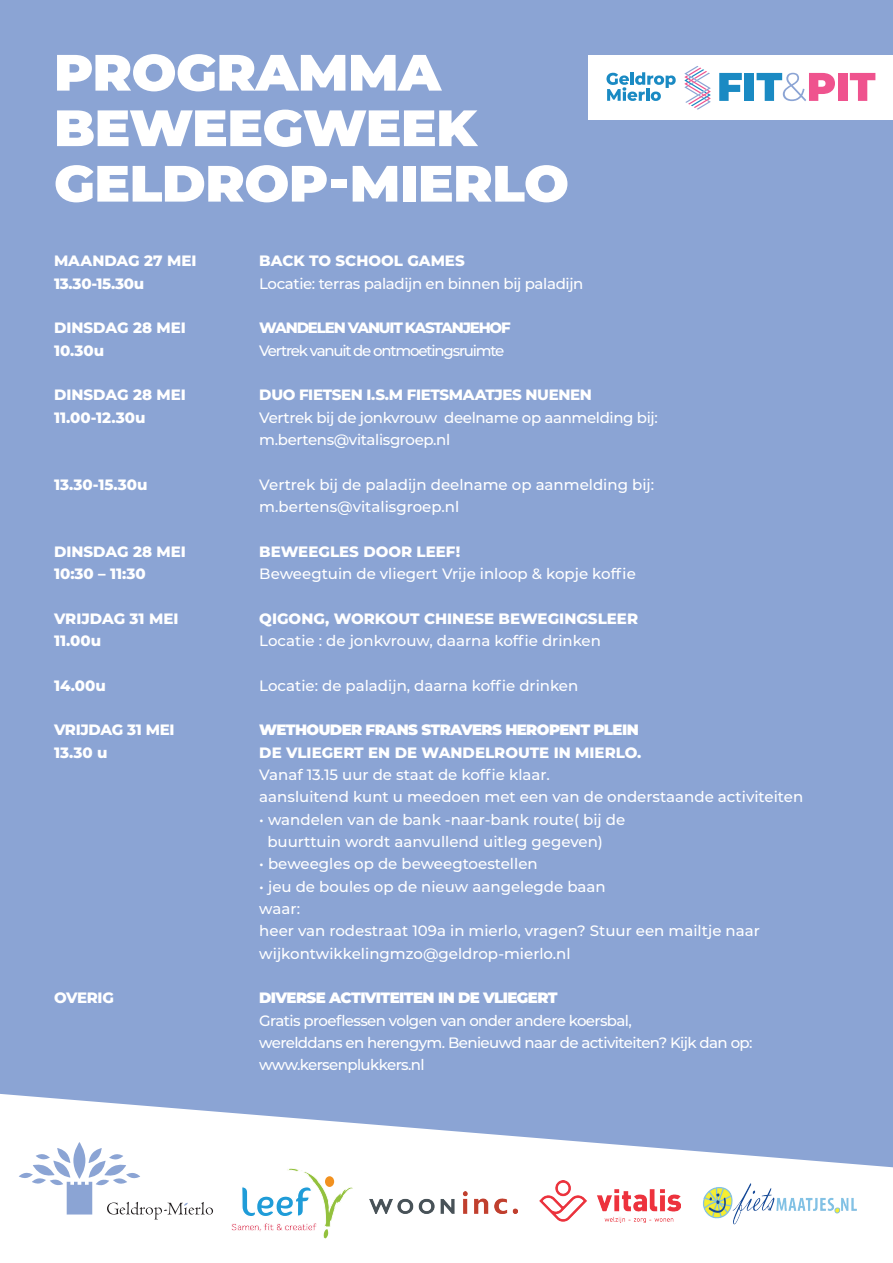
<style>
.page{position:relative;width:893px;height:1263px;background:#fff}
.page>*{position:absolute;margin:0;border:0;box-sizing:border-box;transform-origin:0 0}
.t1{font:900 51px/55.5px "Montserrat";letter-spacing:-.01em;color:#fff;scale:1.04 1}
.t2{font:500 15px/22.4px "Montserrat";color:#fff}
.t3{font:800 15px "Montserrat";color:#fff}
.t4{font:500 15px/22.4px "Montserrat";letter-spacing:-.04em;color:#fff}
.t5{font:500 15px/22.4px "Montserrat";letter-spacing:-.025em;color:#fff}
.t6{font:900 15px "Montserrat";letter-spacing:-.04em;color:#fff}
.t7{font:800 15px "Montserrat";letter-spacing:-.025em;color:#fff}
.t8{font:500 15px "Montserrat";letter-spacing:-.08em;color:#fff}
.t9{font:800 15px "Montserrat";letter-spacing:-.08em;color:#fff}
.t10{font:800 15px "Montserrat";letter-spacing:-.02em;color:#fff}
</style>
<div class="page">
<div style="left:0;top:0;width:893px;height:1167px;background:#8ba4d4"></div>
<div style="left:589px;top:55px;width:304px;height:65px;background:#fff"></div>
<svg style="left:719px;top:73px;width:23px;height:28px"></svg>
<div style="left:745px;top:73px;width:9px;height:28px;background:#1a8ac3"></div>
<svg style="left:757px;top:73px;width:78px;height:28px"></svg>
<div style="left:838px;top:73px;width:9px;height:28px;background:#ef538e"></div>
<svg style="left:850px;top:73px;width:25px;height:28px"></svg>
<svg style="left:606px;top:72px;width:70px;height:29px"></svg>
<svg style="left:684px;top:66px;width:27px;height:44px"></svg>
<svg style="left:73px;top:1142px;width:12px;height:37px"></svg>
<svg style="left:19px;top:1148px;width:194px;height:71px"></svg>
<img style="left:369px;top:1191px;width:149px;height:22px">
<img style="left:703px;top:1183px;width:154px;height:42px">
<svg style="left:231px;top:1168px;width:122px;height:71px"></svg>
<img style="left:539px;top:1181px;width:141px;height:41px">
<h1 class="t1" style="left:54px;top:42px;width:497px">PROGRAMMA<br>BEWEEGWEEK<br>GELDROP-MIERLO</h1>
<p class="t3" style="left:54px;top:250px;width:144px">MAANDAG 27 MEI</p>
<p class="t3" style="left:259px;top:250px;width:207px">BACK TO SCHOOL GAMES</p>
<p class="t3" style="left:54px;top:272px;width:92px">13.30-15.30u</p>
<p class="t5" style="left:259px;top:272px;width:326px">Locatie: terras paladijn en binnen bij paladijn</p>
<p class="t3" style="left:54px;top:317px;width:133px">DINSDAG 28 MEI</p>
<p class="t9" style="left:259px;top:317px;width:253px">WANDELEN VANUIT KASTANJEHOF</p>
<p class="t3" style="left:54px;top:339px;width:52px">10.30u</p>
<p class="t8" style="left:259px;top:340px;width:247px">Vertrek vanuit de ontmoetingsruimte</p>
<p class="t3" style="left:54px;top:384px;width:133px">DINSDAG 28 MEI</p>
<p class="t7" style="left:259px;top:384px;width:334px">DUO FIETSEN I.S.M FIETSMAATJES NUENEN</p>
<p class="t3" style="left:54px;top:406px;width:93px">11.00-12.30u</p>
<p class="t5" style="left:259px;top:406px;width:400px">Vertrek bij de jonkvrouw deelname op aanmelding bij: m.bertens@vitalisgroep.nl</p>
<p class="t3" style="left:54px;top:473px;width:95px">13.30-15.30u</p>
<p class="t2" style="left:259px;top:473px;width:396px">Vertrek bij de paladijn deelname op aanmelding bij: m.bertens@vitalisgroep.nl</p>
<p class="t3" style="left:54px;top:540px;width:133px">DINSDAG 28 MEI</p>
<p class="t3" style="left:259px;top:540px;width:202px">BEWEEGLES DOOR LEEF!</p>
<p class="t3" style="left:54px;top:563px;width:93px">10:30 – 11:30</p>
<p class="t2" style="left:259px;top:562px;width:378px">Beweegtuin de vliegert Vrije inloop &amp; kopje koffie</p>
<p class="t3" style="left:54px;top:607px;width:126px">VRIJDAG 31 MEI</p>
<p class="t3" style="left:259px;top:607px;width:380px">QIGONG, WORKOUT CHINESE BEWEGINGSLEER</p>
<p class="t3" style="left:54px;top:630px;width:49px">11.00u</p>
<p class="t2" style="left:259px;top:629px;width:343px">Locatie : de jonkvrouw, daarna koffie drinken</p>
<p class="t3" style="left:54px;top:674px;width:53px">14.00u</p>
<p class="t2" style="left:259px;top:674px;width:321px">Locatie: de paladijn, daarna koffie drinken</p>
<p class="t10" style="left:54px;top:719px;width:122px">VRIJDAG 31 MEI</p>
<p class="t6" style="left:259px;top:719px;width:381px">WETHOUDER FRANS STRAVERS HEROPENT PLEIN</p>
<p class="t3" style="left:54px;top:741px;width:55px">13.30 u</p>
<p class="t3" style="left:259px;top:741px;width:384px">DE VLIEGERT EN DE WANDELROUTE IN MIERLO.</p>
<p class="t2" style="left:259px;top:763px;width:545px">Vanaf 13.15 uur de staat de koffie klaar.<br>aansluitend kunt u meedoen met een van de onderstaande activiteiten</p>
<p class="t2" style="left:267px;top:807px;width:359px;text-indent:-8px">• wandelen van de bank -naar-bank route( bij de buurttuin wordt aanvullend uitleg gegeven)</p>
<p class="t2" style="left:259px;top:852px;width:280px">• beweegles op de beweegtoestellen</p>
<p class="t2" style="left:259px;top:874px;width:502px">• jeu de boules op de nieuw aangelegde baan<br>waar:<br>heer van rodestraat 109a in mierlo, vragen? Stuur een mailtje naar wijkontwikkelingmzo@geldrop-mierlo.nl</p>
<p class="t3" style="left:54px;top:987px;width:61px">OVERIG</p>
<p class="t6" style="left:259px;top:987px;width:300px">DIVERSE ACTIVITEITEN IN DE VLIEGERT</p>
<p class="t4" style="left:259px;top:1008px;width:495px">Gratis proeflessen volgen van onder andere koersbal,<br>werelddans en herengym. Benieuwd naar de activiteiten? Kijk dan op: www.kersenplukkers.nl</p>
</div>
